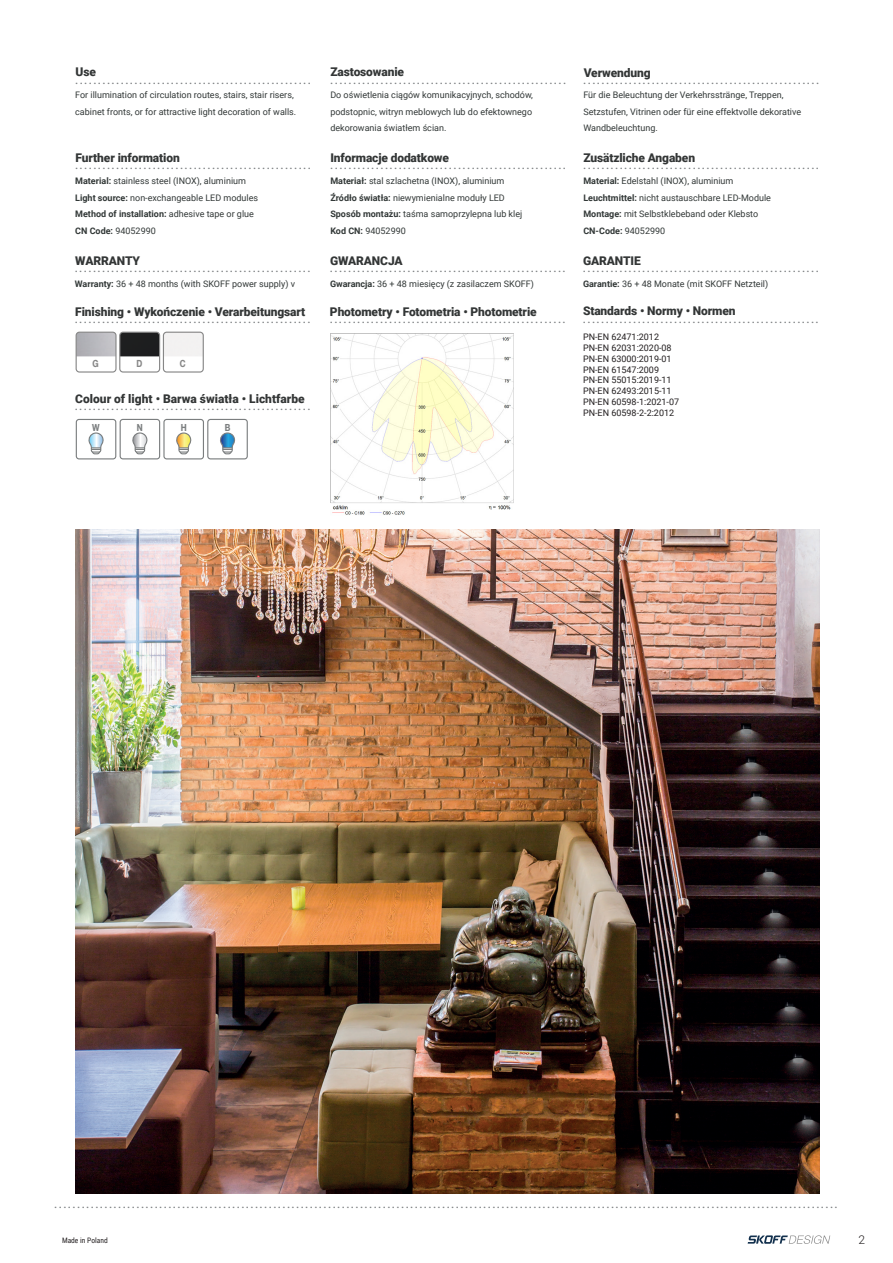
<style>
.page{position:relative;width:893px;height:1263px;background:#fff}
.page>*{position:absolute;margin:0;border:0;box-sizing:border-box;transform-origin:0 0}
.t1{font:13.5px "Minion Pro";color:#7d8082}
.t2{font:900 12px "Roboto";letter-spacing:-.01em;color:#333636}
.t3{font:300 12px "Roboto";color:#231f20}
.t4{font:700 9.9px "Switzer C Cnd EFN";color:#878787}
.t5{font:700 9.75px "Switzer C Cnd EFN";color:#7b7e7f}
.t6{font:9px/16.5px "Roboto";color:#323837}
.t7{font:9px "Roboto";color:#231f20}
.t8{font:700 9px "Roboto";color:#323837}
.t9{font:7.5px "Roboto Condensed";color:#231f20}
.s1{font-weight:700}
.s2{font-weight:400}
</style>
<div class="page">
<svg style="left:748px;top:1235px;width:82px;height:9px"></svg>
<img style="left:331px;top:333px;width:182px;height:182px">
<div style="left:76px;top:332px;width:41px;height:41px;border:1px solid #878787;border-radius:3px"></div>
<img style="left:120px;top:332px;width:40px;height:24px">
<div style="left:119px;top:332px;width:41px;height:41px;border:1px solid #878787;border-radius:3px"></div>
<div style="left:163px;top:332px;width:41px;height:41px;border:1px solid #878787;border-radius:3px"></div>
<div style="left:120px;top:419px;width:40px;height:40px;border:1px solid #7b7e7f;border-radius:3px"></div>
<svg style="left:132px;top:432px;width:16px;height:23px"></svg>
<div style="left:207px;top:419px;width:41px;height:40px;border:1px solid #7b7e7f;border-radius:3px"></div>
<svg style="left:220px;top:432px;width:16px;height:23px"></svg>
<div style="left:163px;top:419px;width:41px;height:40px;border:1px solid #7b7e7f;border-radius:3px"></div>
<svg style="left:176px;top:432px;width:16px;height:23px"></svg>
<div style="left:76px;top:419px;width:40px;height:40px;border:1px solid #7b7e7f;border-radius:3px"></div>
<svg style="left:88px;top:432px;width:16px;height:23px"></svg>
<img style="left:76px;top:529px;width:744px;height:664px">
<p class="t2" style="left:76px;top:64px;width:22px">Use</p>
<p class="t2" style="left:330px;top:64px;width:75px">Zastosowanie</p>
<p class="t2" style="left:584px;top:64px;width:68px">Verwendung</p>
<p class="t1" style="left:75px;top:70px;width:237px">....................................................</p>
<p class="t1" style="left:330px;top:70px;width:237px">....................................................</p>
<p class="t1" style="left:583px;top:70px;width:237px">....................................................</p>
<p class="t6" style="left:75px;top:87px;width:223px">For illumination of circulation routes, stairs, stair risers, cabinet fronts, or for attractive light decoration of walls.</p>
<p class="t6" style="left:330px;top:87px;width:204px;text-align:justify">Do oświetlenia ciągów komunikacyjnych, schodów, podstopnic, witryn meblowych lub do efektownego dekorowania światłem ścian.</p>
<p class="t6" style="left:583px;top:87px;width:219px">Für die Beleuchtung der Verkehrsstränge, Treppen,<br>Setzstufen, Vitrinen oder für eine effektvolle dekorative<br>Wandbeleuchtung.</p>
<p class="t2" style="left:76px;top:149px;width:106px">Further information</p>
<p class="t2" style="left:330px;top:149px;width:120px">Informacje dodatkowe</p>
<p class="t2" style="left:583px;top:149px;width:113px">Zusätzliche Angaben</p>
<p class="t1" style="left:75px;top:156px;width:237px">....................................................</p>
<p class="t6" style="left:75px;top:173px;width:172px"><span class="s1">Material:</span> stainless steel (INOX), aluminium</p>
<p class="t6" style="left:75px;top:189px;width:184px"><span class="s1">Light source:</span> non-exchangeable LED modules</p>
<p class="t8" style="left:75px;top:208px;width:180px">Method of installation: <span class="s2">adhesive tape or glue</span></p>
<p class="t6" style="left:75px;top:222px;width:82px"><span class="s1">CN Code:</span> 94052990</p>
<p class="t1" style="left:330px;top:156px;width:237px">....................................................</p>
<p class="t6" style="left:330px;top:173px;width:176px"><span class="s1">Materiał:</span> stal szlachetna (INOX), aluminium</p>
<p class="t6" style="left:330px;top:189px;width:176px"><span class="s1">Źródło światła:</span> niewymienialne moduły LED</p>
<p class="t6" style="left:330px;top:206px;width:193px"><span class="s1">Sposób montażu:</span> taśma samoprzylepna lub klej</p>
<p class="t6" style="left:330px;top:222px;width:77px"><span class="s1">Kod CN:</span> 94052990</p>
<p class="t1" style="left:583px;top:156px;width:237px">....................................................</p>
<p class="t6" style="left:583px;top:173px;width:152px"><span class="s1">Material:</span> Edelstahl (INOX), aluminium</p>
<p class="t6" style="left:583px;top:189px;width:189px"><span class="s1">Leuchtmittel:</span> nicht austauschbare LED-Module</p>
<p class="t6" style="left:583px;top:206px;width:176px"><span class="s1">Montage:</span> mit Selbstklebeband oder Klebsto</p>
<p class="t8" style="left:583px;top:224px;width:83px">CN-Code: <span class="s2">94052990</span></p>
<p class="t2" style="left:75px;top:253px;width:66px">WARRANTY</p>
<p class="t2" style="left:330px;top:252px;width:74px">GWARANCJA</p>
<p class="t2" style="left:583px;top:253px;width:59px">GARANTIE</p>
<p class="t1" style="left:75px;top:259px;width:237px">....................................................</p>
<p class="t1" style="left:330px;top:259px;width:237px">....................................................</p>
<p class="t1" style="left:583px;top:259px;width:237px">....................................................</p>
<p class="t6" style="left:75px;top:276px;width:222px"><span class="s1">Warranty:</span> 36 + 48 months (with SKOFF power supply) v</p>
<p class="t6" style="left:330px;top:276px;width:205px"><span class="s1">Gwarancja:</span> 36 + 48 miesięcy (z zasilaczem SKOFF)</p>
<p class="t6" style="left:583px;top:276px;width:187px"><span class="s1">Garantie:</span> 36 + 48 Monate (mit SKOFF Netzteil)</p>
<p class="t2" style="left:75px;top:303px;width:231px">Finishing • Wykończenie • Verarbeitungsart</p>
<p class="t2" style="left:330px;top:303px;width:208px">Photometry • Fotometria • Photometrie</p>
<p class="t2" style="left:583px;top:302px;width:154px">Standards • Normy • Normen</p>
<p class="t1" style="left:75px;top:309px;width:237px">....................................................</p>
<p class="t1" style="left:330px;top:309px;width:237px">....................................................</p>
<p class="t1" style="left:583px;top:309px;width:237px">....................................................</p>
<p class="t4" style="left:93px;top:358px;width:8px">G</p>
<p class="t4" style="left:136px;top:358px;width:7px">D</p>
<p class="t4" style="left:180px;top:358px;width:7px">C</p>
<p class="t2" style="left:75px;top:390px;width:231px">Colour of light • Barwa światła • Lichtfarbe</p>
<p class="t1" style="left:75px;top:397px;width:237px">....................................................</p>
<p class="t5" style="left:92px;top:421px;width:9px">W</p>
<p class="t5" style="left:137px;top:421px;width:7px">N</p>
<p class="t5" style="left:181px;top:421px;width:7px">H</p>
<p class="t5" style="left:225px;top:421px;width:7px">B</p>
<p class="t7" style="left:583px;top:331px;width:78px">PN-EN 62471:2012</p>
<p class="t7" style="left:583px;top:341px;width:90px">PN-EN 62031:2020-08</p>
<p class="t7" style="left:583px;top:352px;width:90px">PN-EN 63000:2019-01</p>
<p class="t7" style="left:583px;top:363px;width:78px">PN-EN 61547:2009</p>
<p class="t7" style="left:583px;top:374px;width:90px">PN-EN 55015:2019-11</p>
<p class="t7" style="left:583px;top:385px;width:90px">PN-EN 62493:2015-11</p>
<p class="t7" style="left:583px;top:395px;width:98px">PN-EN 60598-1:2021-07</p>
<p class="t7" style="left:583px;top:406px;width:93px">PN-EN 60598-2-2:2012</p>
<p class="t1" style="left:54px;top:1195px;width:785px">............................................................................................................................................................................</p>
<p class="t9" style="left:62px;top:1235px;width:47px">Made in Poland</p>
<p class="t3" style="left:858px;top:1231px;width:8px">2</p>
</div>
